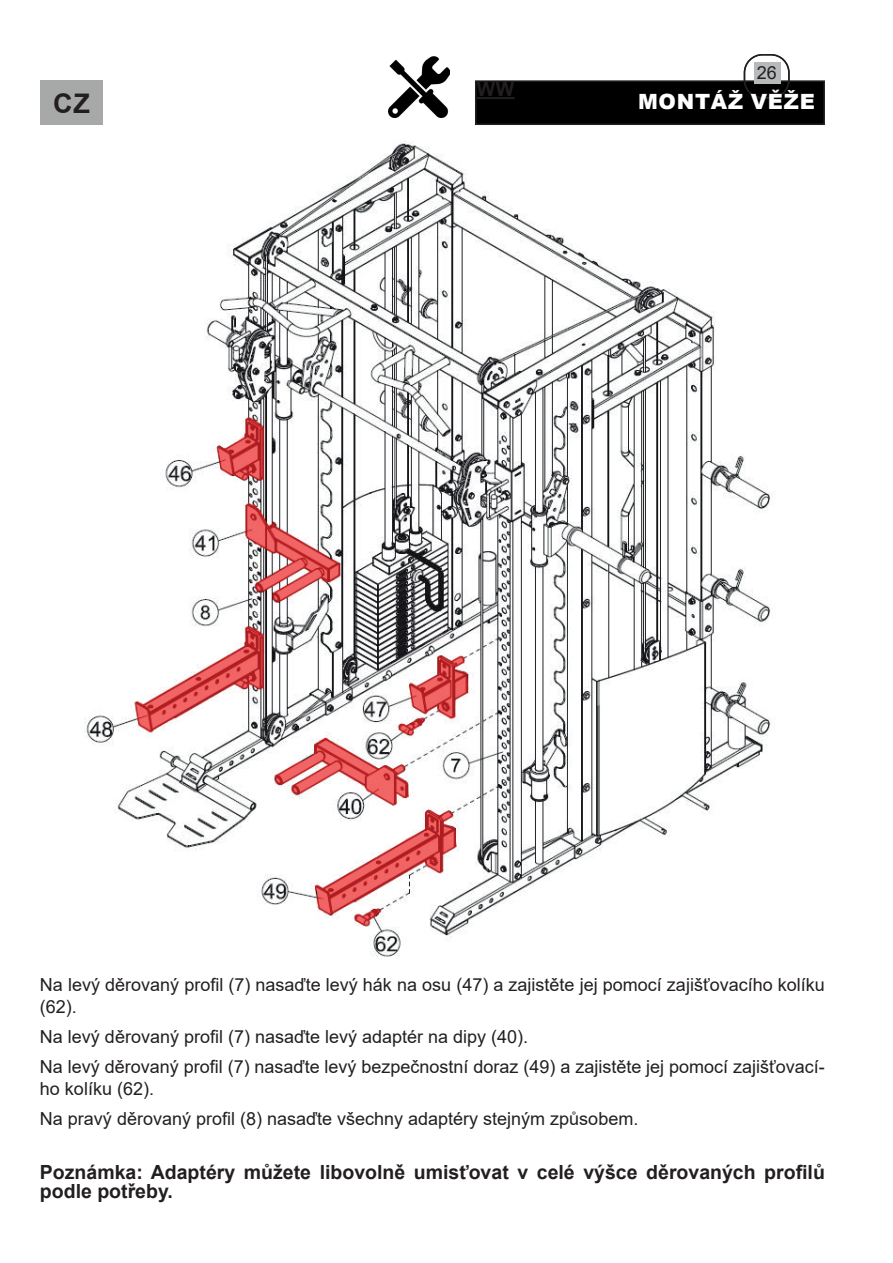
<style>
.page{position:relative;width:893px;height:1263px;background:#fff}
.page>*{position:absolute;margin:0;border:0;box-sizing:border-box;transform-origin:0 0}
.t1{font:700 27px "Arial";color:#231f20}
.t2{font:900 21px "Arial";letter-spacing:.035em;color:#fff}
.t3{font:700 19.5px/19.5px "Arial";color:#231f20}
.t4{font:18px/30.2px "Arial";color:#231f20}
</style>
<div class="page">
<div style="left:476px;top:81px;width:348px;height:43px;background:#000001"></div>
<hr style="left:477px;top:97px;width:38px;height:2px;background:#231f20">
<div style="left:475px;top:80px;width:350px;height:45px;border:2px solid #231f20"></div>
<div style="left:754px;top:62px;width:26px;height:21px;background:#b7baba"></div>
<div style="left:744px;top:54px;width:46px;height:45px;border:2px solid #231f20;border-radius:18px"></div>
<div style="left:40px;top:80px;width:63px;height:45px;background:#a7a9a9"></div>
<img style="left:389px;top:57px;width:61px;height:61px">
<img style="left:84px;top:140px;width:691px;height:817px">
<p class="t4" style="left:757px;top:57px;width:22px">26</p>
<p class="t3" style="left:477px;top:80px;width:39px">WW</p>
<h1 class="t1" style="left:53px;top:84px;width:38px">CZ</h1>
<p class="t2" style="left:638px;top:87px;width:178px">MONTÁŽ VĚŽE</p>
<p class="t4" style="left:40px;top:974px;width:786px;line-height:21.6px">Na levý děrovaný profil (7) nasaďte levý hák na osu (47) a zajistěte jej pomocí zajišťovacího kolíku (62).</p>
<p class="t4" style="left:40px;top:1021px;width:786px">Na levý děrovaný profil (7) nasaďte levý adaptér na dipy (40).<br>Na levý děrovaný profil (7) nasaďte levý bezpečnostní doraz (49) a zajistěte jej pomocí zajišťovací-</p>
<p class="t4" style="left:40px;top:1073px;width:600px">ho kolíku (62).<br>Na pravý děrovaný profil (8) nasaďte všechny adaptéry stejným způsobem.</p>
<p class="t3" style="left:40px;top:1162px;width:786px">Poznámka: Adaptéry můžete libovolně umisťovat v celé výšce děrovaných profilů podle potřeby.</p>
</div>
